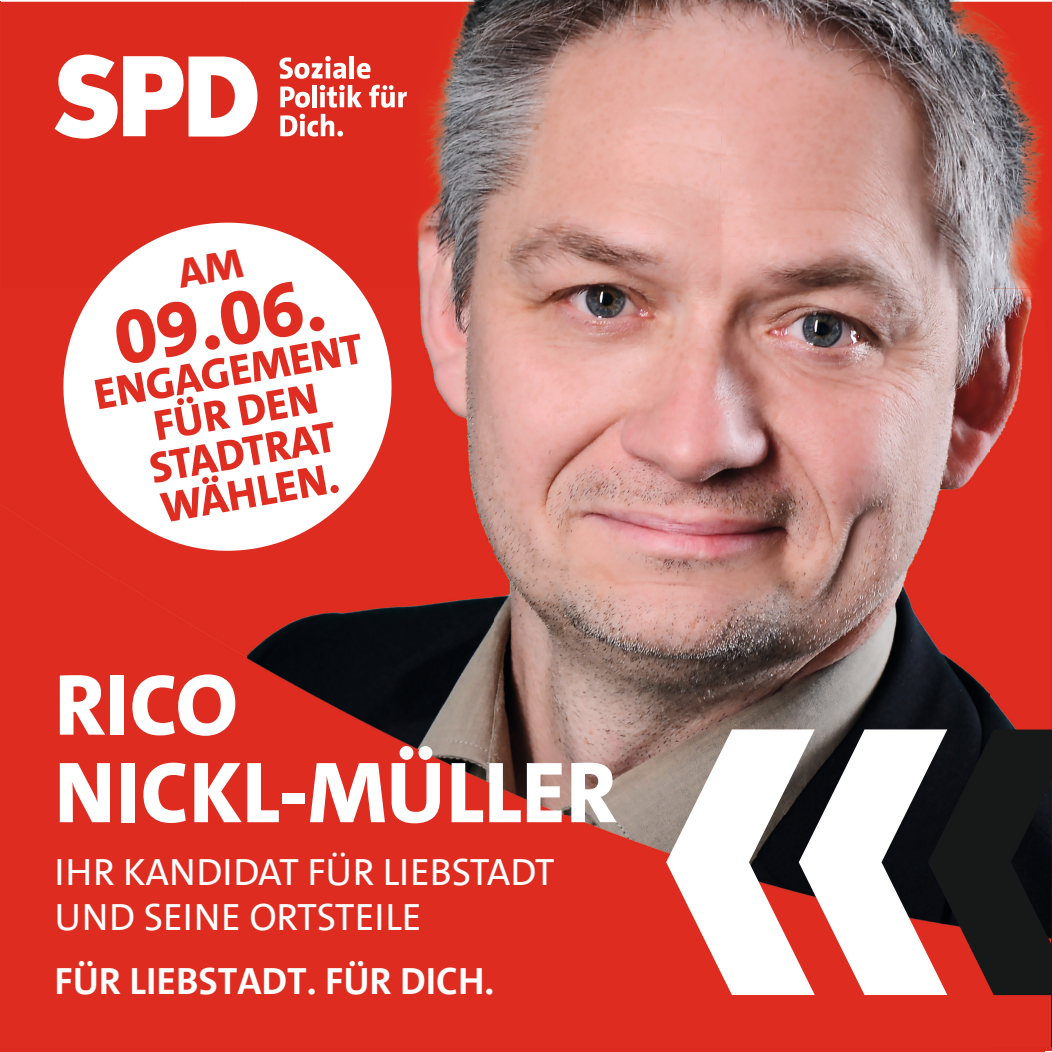
<style>
.page{position:relative;width:1052px;height:1052px;background:#fff}
.page>*{position:absolute;margin:0;border:0;box-sizing:border-box;transform-origin:0 0}
.t1{font:800 87.5px/87.5px "SPD The Sans";color:#fff}
.t2{font:800 77.17px "SPD The Sans";color:#df2d21}
.t3{font:800 43.57px/40.9px "SPD The Sans";color:#df2d21;text-align:center}
.t4{font:38.5px/45.5px "SPD The Sans";color:#fff}
.t5{font:700 38.5px "SPD The Sans";color:#fff}
</style>
<div class="page">
<img style="left:1px;top:0;width:1051px;height:2px">
<div style="left:1px;top:2px;width:234px;height:209px;background:#dc2a1e"></div>
<img style="left:235px;top:2px;width:241px;height:209px">
<img style="left:476px;top:2px;width:242px;height:225px">
<img style="left:718px;top:2px;width:239px;height:225px">
<img style="left:957px;top:2px;width:95px;height:307px">
<img style="left:1px;top:211px;width:476px;height:78px">
<img style="left:474px;top:227px;width:485px;height:62px">
<img style="left:1051px;top:309px;width:1px;height:738px">
<img style="left:1px;top:289px;width:1050px;height:762px">
<img style="left:1px;top:289px;width:1px;height:120px">
<div style="left:1px;top:409px;width:62px;height:638px;background:#de2c21"></div>
<img style="left:62px;top:1047px;width:303px;height:1px">
<img style="left:353px;top:1047px;width:698px;height:1px">
<svg style="left:55px;top:55px;width:202px;height:84px"></svg>
<svg style="left:279px;top:56px;width:67px;height:23px"></svg>
<div style="left:349px;top:56px;width:5px;height:22px;background:#fff"></div>
<svg style="left:357px;top:63px;width:13px;height:16px"></svg>
<svg style="left:280px;top:86px;width:30px;height:22px"></svg>
<div style="left:312px;top:85px;width:5px;height:22px;background:#fff"></div>
<svg style="left:320px;top:85px;width:42px;height:23px"></svg>
<svg style="left:369px;top:85px;width:38px;height:23px"></svg>
<svg style="left:280px;top:114px;width:63px;height:22px"></svg>
<svg style="left:666px;top:729px;width:386px;height:266px"></svg>
<svg style="left:50px;top:209px;width:355px;height:355px"></svg>
<svg style="left:176px;top:249px;width:68px;height:39px"></svg>
<h2 class="t2" style="left:106px;top:291px;width:214px;rotate:-10deg">09.06.</h2>
<p class="t3" style="left:91px;top:375px;width:274px;rotate:-10deg">ENGAGEMENT<br>FÜR DEN<br>STADTRAT<br>WÄHLEN.</p>
<h1 class="t1" style="left:55px;top:662px;width:564px">RICO<br>NICKL-MÜLLER</h1>
<p class="t4" style="left:55px;top:849px;width:501px">IHR KANDIDAT FÜR LIEBSTADT<br>UND SEINE ORTSTEILE</p>
<p class="t5" style="left:55px;top:956px;width:441px">FÜR LIEBSTADT. FÜR DICH.</p>
</div>
